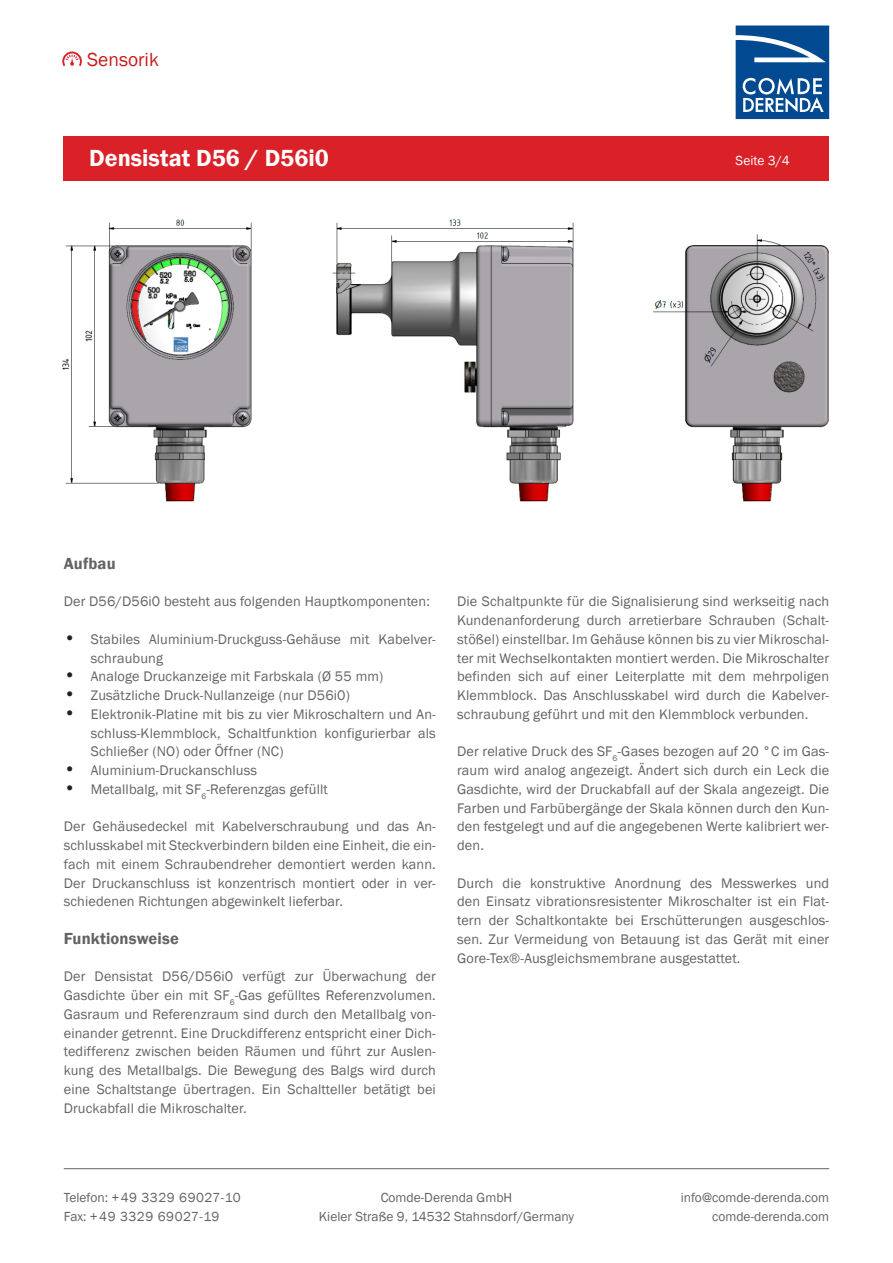
<style>
.page{position:relative;width:893px;height:1263px;background:#fff}
.page>*{position:absolute;margin:0;border:0;box-sizing:border-box;transform-origin:0 0}
.t1{font:600 24px "Franklin Gothic";color:#fff}
.t2{font:19.5px "Franklin Gothic";color:#c71c1c}
.t3{font:600 16.5px "Franklin Gothic";letter-spacing:.01em;color:#636366}
.t4{font:14.25px/18.8px "Franklin Gothic";letter-spacing:.01em;color:#636366;text-align:justify}
.t5{font:13.5px/18.8px "Franklin Gothic";color:#636366;text-align:center}
.t6{font:13.5px/18.8px "Franklin Gothic";letter-spacing:.04em;color:#636366}
.t7{font:13.5px "Franklin Gothic";color:#fff}
.s1{font-size:18px;color:#231f20}
</style>
<div class="page">
<hr style="left:64px;top:1168px;width:765px;height:1px;background:#636366">
<svg style="left:62px;top:52px;width:20px;height:14px"></svg>
<svg style="left:736px;top:26px;width:93px;height:93px;background:#336da6"></svg>
<div style="left:64px;top:136px;width:765px;height:45px;background:#da2128"></div>
<img style="left:62px;top:219px;width:190px;height:283px">
<img style="left:332px;top:219px;width:242px;height:283px">
<img style="left:653px;top:234px;width:176px;height:268px">
<h2 class="t2" style="left:87px;top:48px;width:73px">Sensorik</h2>
<p class="t1" style="left:89px;top:143px;width:241px">Densistat D56 / D56i0</p>
<p class="t7" style="left:736px;top:152px;width:56px">Seite 3/4</p>
<p class="t3" style="left:64px;top:553px;width:53px">Aufbau</p>
<p class="t4" style="left:64px;top:593px;width:368px">Der D56/D56i0 besteht aus folgenden Hauptkomponenten:</p>
<p class="t4" style="left:91px;top:630px;width:347px;text-indent:-27px"><span class="s1">•</span> Stabiles Aluminium-Druckguss-Gehäuse mit Kabelver&shy;schraubung</p>
<p class="t4" style="left:64px;top:668px;width:321px"><span class="s1">•</span> Analoge Druckanzeige mit Farbskala (Ø 55 mm)</p>
<p class="t4" style="left:64px;top:686px;width:288px"><span class="s1">•</span> Zusätzliche Druck-Nullanzeige (nur D56i0)</p>
<p class="t4" style="left:91px;top:705px;width:347px;text-indent:-27px"><span class="s1">•</span> Elektronik-Platine mit bis zu vier Mikroschaltern und An&shy;schluss-Klemmblock, Schaltfunktion konfigurierbar als Schließer (NO) oder Öffner (NC)</p>
<p class="t4" style="left:64px;top:761px;width:195px"><span class="s1">•</span> Aluminium-Druckanschluss</p>
<p class="t4" style="left:64px;top:780px;width:266px"><span class="s1">•</span> Metallbalg, mit SF<sub>6</sub>-Referenzgas gefüllt</p>
<p class="t4" style="left:64px;top:818px;width:374px">Der Gehäusedeckel mit Kabelverschraubung und das An&shy;schlusskabel mit Steckverbindern bilden eine Einheit, die ein&shy;fach mit einem Schraubendreher demontiert werden kann.<br>Der Druckanschluss ist konzentrisch montiert oder in ver&shy;schiedenen Richtungen abgewinkelt lieferbar.</p>
<p class="t3" style="left:64px;top:928px;width:117px">Funktionsweise</p>
<p class="t4" style="left:64px;top:968px;width:374px">Der Densistat D56/D56i0 verfügt zur Überwachung der Gasdichte über ein mit SF<sub>6</sub>-Gas gefülltes Referenzvolumen.<br>Gasraum und Referenzraum sind durch den Metallbalg von&shy;einander getrennt. Eine Druckdifferenz entspricht einer Dich&shy;tedifferenz zwischen beiden Räumen und führt zur Auslen&shy;kung des Metallbalgs. Die Bewegung des Balgs wird durch eine Schaltstange übertragen. Ein Schaltteller betätigt bei Druckabfall die Mikroschalter.</p>
<p class="t4" style="left:457px;top:593px;width:374px">Die Schaltpunkte für die Signalisierung sind werkseitig nach Kundenanforderung durch arretierbare Schrauben (Schalt&shy;stößel) einstellbar. Im Gehäuse können bis zu vier Mikroschal&shy;ter mit Wechselkontakten montiert werden. Die Mikroschalter befinden sich auf einer Leiterplatte mit dem mehrpoligen Klemmblock. Das Anschlusskabel wird durch die Kabelver&shy;schraubung geführt und mit den Klemmblock verbunden.</p>
<p class="t4" style="left:457px;top:743px;width:374px">Der relative Druck des SF<sub>6</sub>-Gases bezogen auf 20 °C im Gas&shy;raum wird analog angezeigt. Ändert sich durch ein Leck die Gasdichte, wird der Druckabfall auf der Skala angezeigt. Die Farben und Farbübergänge der Skala können durch den Kun&shy;den festgelegt und auf die angegebenen Werte kalibriert wer&shy;den.</p>
<p class="t4" style="left:457px;top:874px;width:374px">Durch die konstruktive Anordnung des Messwerkes und den Einsatz vibrationsresistenter Mikroschalter ist ein Flat&shy;tern der Schaltkontakte bei Erschütterungen ausgeschlos&shy;sen. Zur Vermeidung von Betauung ist das Gerät mit einer Gore-Tex®-Ausgleichsmembrane ausgestattet.</p>
<p class="t6" style="left:64px;top:1189px;width:178px">Telefon: +49 3329 69027-10<br>Fax: +49 3329 69027-19</p>
<p class="t5" style="left:319px;top:1189px;width:257px">Comde-Derenda GmbH<br>Kieler Straße 9, 14532 Stahnsdorf/Germany</p>
<p class="t5" style="left:681px;top:1189px;width:150px;text-align:right">info@comde-derenda.com comde-derenda.com</p>
</div>
